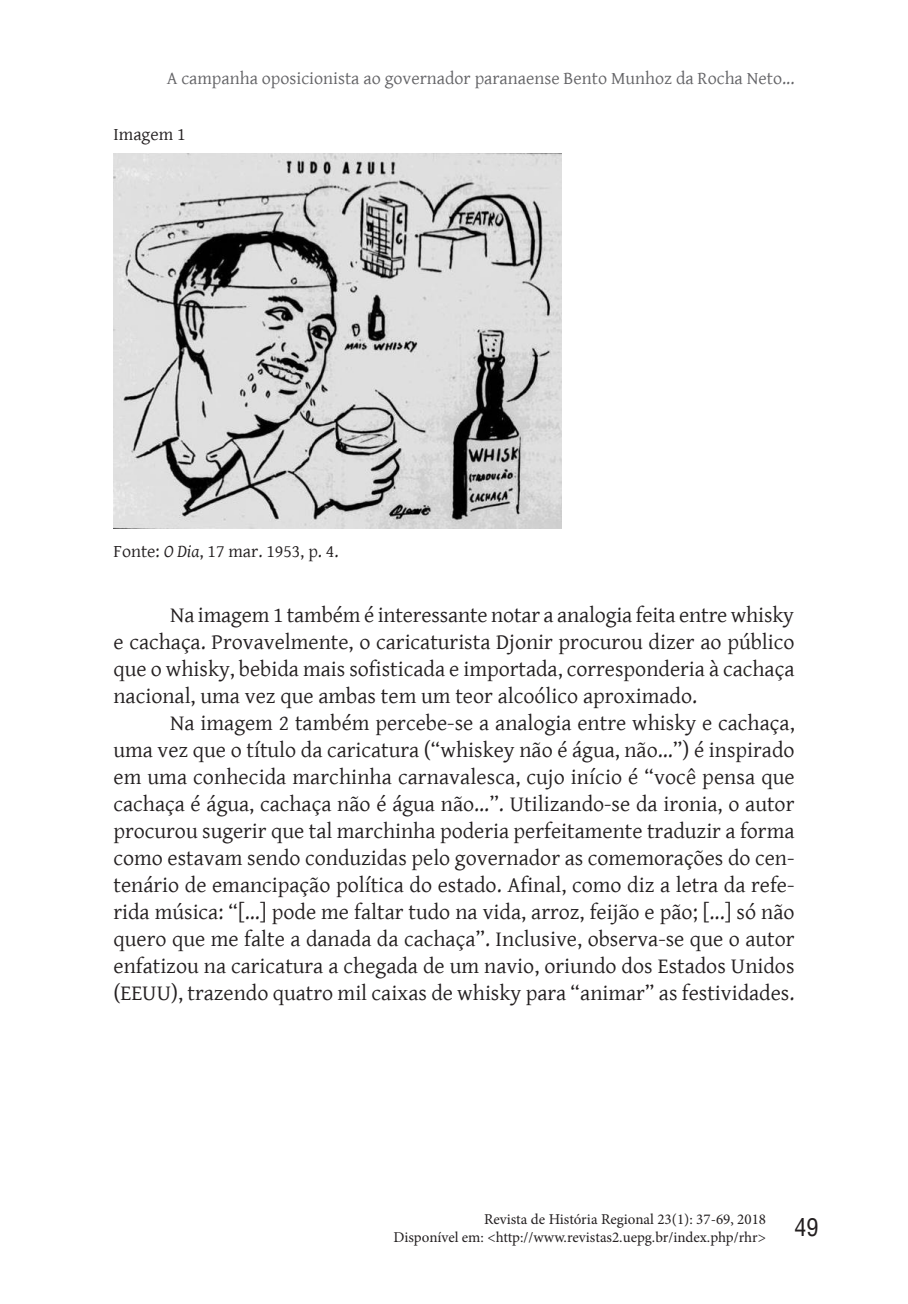
<style>
.page{position:relative;width:908px;height:1304px;background:#fff}
.page>*{position:absolute;margin:0;border:0;box-sizing:border-box;transform-origin:0 0}
.t1{font:22px/27px "Gentium Basic";color:#231f20;text-align:justify}
.t2{font:18px "Gentium Basic";color:#636366}
.t3{font:18px "Gentium Basic";color:#231f20}
.t4{font:15px/18px "Minion Pro";color:#231f20}
.s1{font-style:italic}
</style>
<div class="page">
<img style="left:113px;top:153px;width:448px;height:376px">
<p class="t2" style="left:167px;top:65px;width:629px">A campanha oposicionista ao governador paranaense Bento Munhoz da Rocha Neto...</p>
<p class="t3" style="left:113px;top:121px;width:74px">Imagem 1</p>
<p class="t3" style="left:113px;top:538px;width:226px">Fonte: <span class="s1">O Dia</span>, 17 mar. 1953, p. 4.</p>
<p class="t1" style="left:113px;top:600px;width:682px;text-indent:57px">Na imagem 1 também é interessante notar a analogia feita entre whisky e cachaça. Provavelmente, o caricaturista Djonir procurou dizer ao público que o whisky, bebida mais sofisticada e importada, corresponderia à cachaça nacional, uma vez que ambas tem um teor alcoólico aproximado.</p>
<p class="t1" style="left:113px;top:708px;width:682px;text-indent:57px">Na imagem 2 também percebe-se a analogia entre whisky e cachaça, uma vez que o título da caricatura (“whiskey não é água, não...”) é inspirado em uma conhecida marchinha carnavalesca, cujo início é “você pensa que cachaça é água, cachaça não é água não...”. Utilizando-se da ironia, o autor procurou sugerir que tal marchinha poderia perfeitamente traduzir a forma como estavam sendo conduzidas pelo governador as comemorações do cen&shy;tenário de emancipação política do estado. Afinal, como diz a letra da refe&shy;rida música: “[...] pode me faltar tudo na vida, arroz, feijão e pão; [...] só não quero que me falte a danada da cachaça”. Inclusive, observa-se que o autor enfatizou na caricatura a chegada de um navio, oriundo dos Estados Unidos (EEUU), trazendo quatro mil caixas de whisky para “animar” as festividades.</p>
<p class="t4" style="left:393px;top:1210px;width:426px;text-indent:90px">Revista de História Regional 23(1): 37-69, 2018<br>Disponível em: &lt;http://www.revistas2.uepg.br/index.php/rhr&gt; <sup>49</sup></p>
</div>
